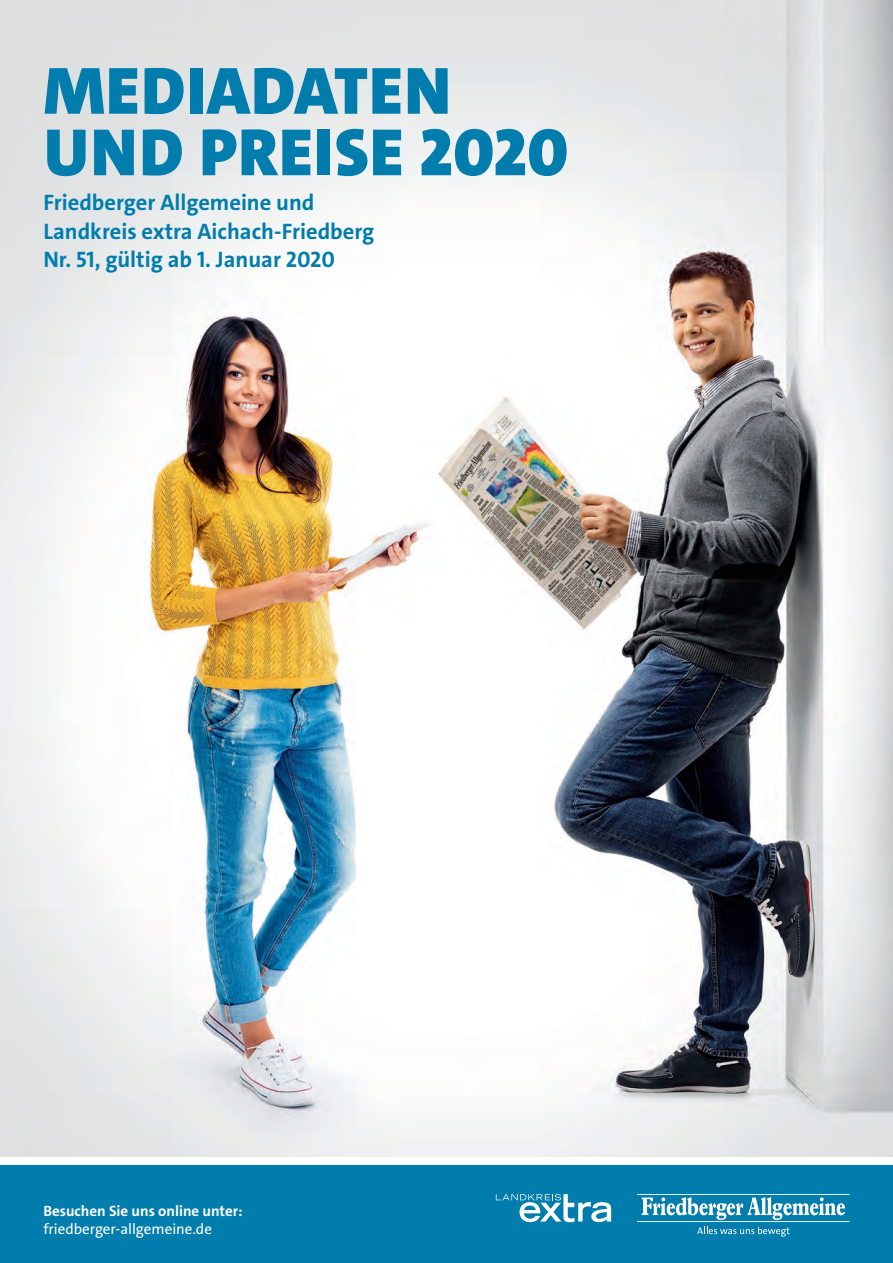
<style>
.page{position:relative;width:893px;height:1263px;background:#fff}
.page>*{position:absolute;margin:0;border:0;box-sizing:border-box;transform-origin:0 0}
.t1{font:900 67.5px/61.5px "The Sans C4 s";letter-spacing:.02em;color:#007dad}
.t2{font:700 22.5px "The Sans C4 s";color:#007dad}
.t3{font:700 15px "The Sans C4 s";color:#fff}
.t4{font:15px "The Sans C4 s";color:#fff}
</style>
<div class="page">
<img style="left:0;top:0;width:893px;height:1157px">
<div style="left:0;top:1165px;width:893px;height:98px;background:#007dad"></div>
<svg style="left:642px;top:1197px;width:203px;height:23px"></svg>
<hr style="left:637px;top:1194px;width:213px;height:1px;background:#fff">
<hr style="left:637px;top:1221px;width:213px;height:1px;background:#fff">
<svg style="left:697px;top:1227px;width:92px;height:10px"></svg>
<svg style="left:496px;top:1194px;width:115px;height:28px"></svg>
<h1 class="t1" style="left:44px;top:61px;width:526px">MEDIADATEN<br>UND PREISE 2020</h1>
<p class="t2" style="left:43px;top:188px;width:273px">Friedberger Allgemeine und</p>
<p class="t2" style="left:43px;top:245px;width:293px">Nr. 51, gültig ab 1. Januar 2020</p>
<p class="t2" style="left:43px;top:217px;width:332px">Landkreis extra Aichach-Friedberg</p>
<p class="t3" style="left:43px;top:1201px;width:201px">Besuchen Sie uns online unter:</p>
<p class="t4" style="left:43px;top:1219px;width:170px">friedberger-allgemeine.de</p>
</div>
